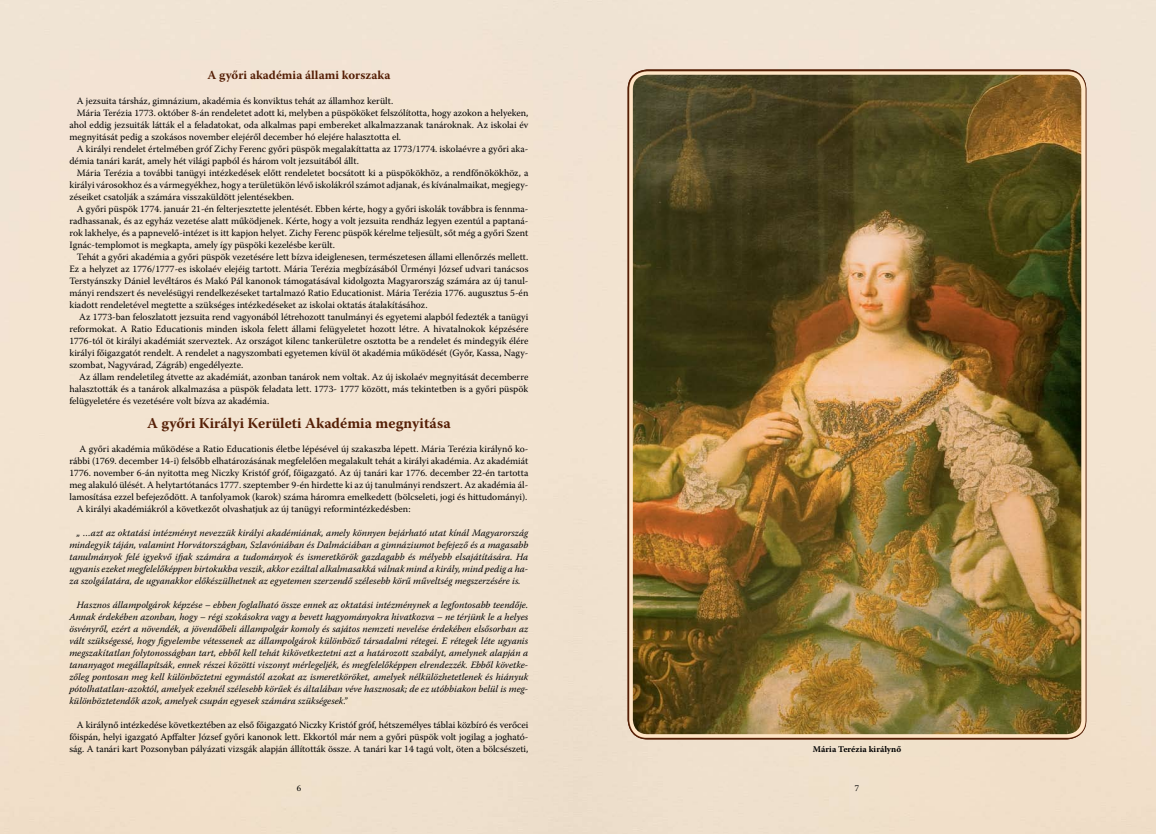
<style>
.page{position:relative;width:1156px;height:834px;background:#fff}
.page>*{position:absolute;margin:0;border:0;box-sizing:border-box;transform-origin:0 0}
.t1{font:700 14.88px "Warnock Pro";color:#551f06}
.t2{font:700 12.25px "Warnock Pro";color:#551f06}
.t3{font:9.62px/12px "Warnock Pro";color:#000;text-align:justify}
.t4{font:italic 9.62px/12px "Warnock Pro";color:#000;text-align:justify}
.t5{font:700 8.75px "Warnock Pro";letter-spacing:.005em;color:#000}
.t6{font:8.75px "Warnock Pro";color:#000}
</style>
<div class="page">
<div style="left:0;top:0;width:1156px;height:833px;background:#f2e3d0"></div>
<img style="left:627px;top:69px;width:461px;height:670px">
<p class="t2" style="left:207px;top:67px;width:184px">A győri akadémia állami korszaka</p>
<p class="t3" style="left:77px;top:94px;width:318px">A jezsuita társház, gimnázium, akadémia és konviktus tehát az államhoz került.</p>
<p class="t3" style="left:77px;top:106px;width:453px">Mária Terézia 1773. október 8-án rendeletet adott ki, melyben a püspököket felszólította, hogy azokon a helyeken,</p>
<p class="t3" style="left:69px;top:118px;width:460px">ahol eddig jezsuiták látták el a feladatokat, oda alkalmas papi embereket alkalmazzanak tanároknak. Az iskolai év</p>
<p class="t3" style="left:69px;top:130px;width:333px">megnyitását pedig a szokásos november elejéről december hó elejére halasztotta el.</p>
<p class="t3" style="left:77px;top:142px;width:452px">A királyi rendelet értelmében gróf Zichy Ferenc győri püspök megalakíttatta az 1773/1774. iskolaévre a győri aka-</p>
<p class="t3" style="left:69px;top:154px;width:291px">démia tanári karát, amely hét világi papból és három volt jezsuitából állt.</p>
<p class="t3" style="left:77px;top:166px;width:453px">Mária Terézia a további tanügyi intézkedések előtt rendeletet bocsátott ki a püspökökhöz, a rendfőnökökhöz, a</p>
<p class="t3" style="left:69px;top:178px;width:460px">királyi városokhoz és a vármegyékhez, hogy a területükön lévő iskolákról számot adjanak, és kívánalmaikat, megjegy-</p>
<p class="t3" style="left:69px;top:190px;width:226px">zéseiket csatolják a számára visszaküldött jelentésekben.</p>
<p class="t3" style="left:77px;top:202px;width:452px">A győri püspök 1774. január 21-én felterjesztette jelentését. Ebben kérte, hogy a győri iskolák továbbra is fennma-</p>
<p class="t3" style="left:69px;top:214px;width:460px">radhassanak, és az egyház vezetése alatt működjenek. Kérte, hogy a volt jezsuita rendház legyen ezentúl a paptaná-</p>
<p class="t3" style="left:69px;top:226px;width:460px">rok lakhelye, és a papnevelő-intézet is itt kapjon helyet. Zichy Ferenc püspök kérelme teljesült, sőt még a győri Szent</p>
<p class="t3" style="left:69px;top:238px;width:267px">Ignác-templomot is megkapta, amely így püspöki kezelésbe került.</p>
<p class="t3" style="left:77px;top:250px;width:453px">Tehát a győri akadémia a győri püspök vezetésére lett bízva ideiglenesen, természetesen állami ellenőrzés mellett.</p>
<p class="t3" style="left:69px;top:262px;width:460px">Ez a helyzet az 1776/1777-es iskolaév elejéig tartott. Mária Terézia megbízásából Ürményi József udvari tanácsos</p>
<p class="t3" style="left:69px;top:274px;width:460px">Terstyánszky Dániel levéltáros és Makó Pál kanonok támogatásával kidolgozta Magyarország számára az új tanul-</p>
<p class="t3" style="left:69px;top:286px;width:460px">mányi rendszert és nevelésügyi rendelkezéseket tartalmazó Ratio Educationist. Mária Terézia 1776. augusztus 5-én</p>
<p class="t3" style="left:69px;top:298px;width:360px">kiadott rendeletével megtette a szükséges intézkedéseket az iskolai oktatás átalakításához.</p>
<p class="t3" style="left:79px;top:310px;width:451px">Az 1773-ban feloszlatott jezsuita rend vagyonából létrehozott tanulmányi és egyetemi alapból fedezték a tanügyi</p>
<p class="t3" style="left:69px;top:322px;width:460px">reformokat. A Ratio Educationis minden iskola felett állami felügyeletet hozott létre. A hivatalnokok képzésére</p>
<p class="t3" style="left:69px;top:334px;width:460px">1776-tól öt királyi akadémiát szerveztek. Az országot kilenc tankerületre osztotta be a rendelet és mindegyik élére</p>
<p class="t3" style="left:69px;top:346px;width:460px">királyi főigazgatót rendelt. A rendelet a nagyszombati egyetemen kívül öt akadémia működését (Győr, Kassa, Nagy-</p>
<p class="t3" style="left:69px;top:358px;width:175px">szombat, Nagyvárad, Zágráb) engedélyezte.</p>
<p class="t3" style="left:79px;top:370px;width:451px">Az állam rendeletileg átvette az akadémiát, azonban tanárok nem voltak. Az új iskolaév megnyitását decemberre</p>
<p class="t3" style="left:69px;top:382px;width:460px">halasztották és a tanárok alkalmazása a püspök feladata lett. 1773- 1777 között, más tekintetben is a győri püspök</p>
<p class="t3" style="left:69px;top:394px;width:201px">felügyeletére és vezetésére volt bízva az akadémia.</p>
<h1 class="t1" style="left:147px;top:414px;width:305px">A győri Királyi Kerületi Akadémia megnyitása</h1>
<p class="t3" style="left:79px;top:442px;width:450px">A győri akadémia működése a Ratio Educationis életbe lépésével új szakaszba lépett. Mária Terézia királynő ko-</p>
<p class="t3" style="left:69px;top:454px;width:460px">rábbi (1769. december 14-i) felsőbb elhatározásának megfelelően megalakult tehát a királyi akadémia. Az akadémiát</p>
<p class="t3" style="left:69px;top:466px;width:460px">1776. november 6-án nyitotta meg Niczky Kristóf gróf, főigazgató. Az új tanári kar 1776. december 22-én tartotta</p>
<p class="t3" style="left:69px;top:478px;width:460px">meg alakuló ülését. A helytartótanács 1777. szeptember 9-én hirdette ki az új tanulmányi rendszert. Az akadémia ál-</p>
<p class="t3" style="left:69px;top:490px;width:459px">lamosítása ezzel befejeződött. A tanfolyamok (karok) száma háromra emelkedett (bölcseleti, jogi és hittudományi).</p>
<p class="t3" style="left:77px;top:502px;width:335px">A királyi akadémiákról a következőt olvashatjuk az új tanügyi reformintézkedésben:</p>
<p class="t4" style="left:69px;top:526px;width:460px;text-indent:7px">„ …azt az oktatási intézményt nevezzük királyi akadémiának, amely könnyen bejárható utat kínál Magyarország mindegyik táján, valamint Horvátországban, Szlavóniában és Dalmáciában a gimnáziumot befejező és a magasabb tanulmányok felé igyekvő ifak számára a tudományok és ismeretkörök gazdagabb és mélyebb elsajátítására. Ha ugyanis ezeket megfelelőképpen birtokukba veszik, akkor ezáltal alkalmasakká válnak mind a király, mind pedig a ha&shy;za szolgálatára, de ugyanakkor előkészülhetnek az egyetemen szerzendő szélesebb körű műveltség megszerzésére is.</p>
<p class="t4" style="left:69px;top:598px;width:460px;text-indent:7px">Hasznos állampolgárok képzése – ebben foglalható össze ennek az oktatási intézménynek a legfontosabb teendője.<br>Annak érdekében azonban, hogy – régi szokásokra vagy a bevett hagyományokra hivatkozva – ne térjünk le a helyes ösvényről, ezért a növendék, a jövendőbeli állampolgár komoly és sajátos nemzeti nevelése érdekében elsősorban az vált szükségessé, hogy figyelembe vétessenek az állampolgárok különböző társadalmi rétegei. E rétegek léte ugyanis megszakítatlan folytonosságban tart, ebből kell tehát kikövetkeztetni azt a határozott szabályt, amelynek alapján a tananyagot megállapítsák, ennek részei közötti viszonyt mérlegeljék, és megfelelőképpen elrendezzék. Ebből követke&shy;zőleg pontosan meg kell különböztetni egymástól azokat az ismeretköröket, amelyek nélkülözhetetlenek és hiányuk pótolhatatlan-azoktól, amelyek ezeknél szélesebb körűek és általában véve hasznosak; de ez utóbbiakon belül is meg&shy;különböztetendők azok, amelyek csupán egyesek számára szükségesek.”</p>
<p class="t3" style="left:69px;top:718px;width:460px;text-indent:7px">A királynő intézkedése következtében az első főigazgató Niczky Kristóf gróf, hétszemélyes táblai közbíró és verőcei főispán, helyi igazgató Apffalter József győri kanonok lett. Ekkortól már nem a győri püspök volt jogilag a jogható&shy;ság. A tanári kart Pozsonyban pályázati vizsgák alapján állították össze. A tanári kar 14 tagú volt, öten a bölcsészeti,</p>
<p class="t5" style="left:813px;top:743px;width:90px">Mária Terézia királynő</p>
<p class="t6" style="left:297px;top:782px;width:6px">6</p>
<p class="t6" style="left:855px;top:782px;width:6px">7</p>
</div>
